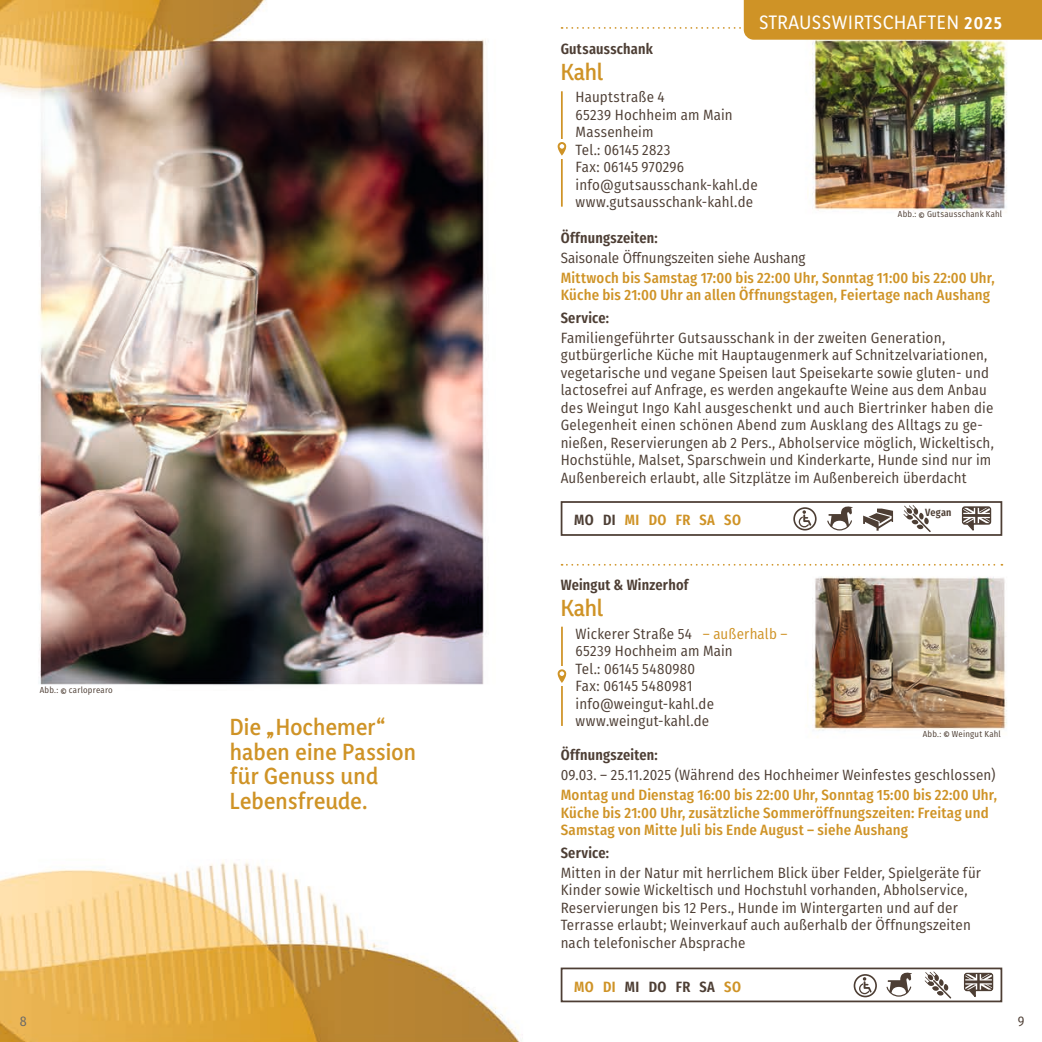
<style>
.page{position:relative;width:1042px;height:1042px;background:#fff}
.page>*{position:absolute;margin:0;border:0;box-sizing:border-box;transform-origin:0 0}
.t1{font:200 21px/24.5px "Yaldevi";letter-spacing:.015em;color:#cf9326}
.t2{font:200 17.5px "Yaldevi";letter-spacing:.04em;color:#fff}
.t3{font:14.88px/17.5px "Fira Sans Condensed";letter-spacing:.01em;color:#4d3e34}
.t4{font:500 14.88px/17.5px "Fira Sans Condensed";letter-spacing:.015em;color:#cf9326}
.t5{font:600 14.88px "Fira Sans Condensed";letter-spacing:.015em;color:#4d3e34}
.t6{font:600 14.88px "Fira Sans Condensed";letter-spacing:.025em;color:#cf9326}
.t7{font:14px "Fira Sans Condensed";color:#686868}
.t8{font:14px "Fira Sans Condensed";color:#4d3e34}
.t9{font:600 10.5px "Fira Sans Condensed";letter-spacing:.025em;color:#4d3e34}
.t10{font:8.75px "Fira Sans Condensed";letter-spacing:.025em;color:#4d3e34}
.s1{font-weight:500}
.s2{color:#4d3e34}
.s3{color:#cf9326}
</style>
<div class="page">
<img style="left:0;top:0;width:1007px;height:1042px">
<hr style="left:561px;top:91px;width:2px;height:116px;background:#cf9326">
<div style="left:521px;top:139px;width:54px;height:20px;background:#fff"></div>
<svg style="left:557px;top:142px;width:9px;height:14px"></svg>
<hr style="left:561px;top:627px;width:2px;height:99px;background:#cf9326">
<div style="left:521px;top:666px;width:54px;height:20px;background:#fff"></div>
<svg style="left:557px;top:669px;width:9px;height:14px"></svg>
<svg style="left:561px;top:564px;width:441px;height:2px"></svg>
<div style="left:561px;top:229px;width:441px;height:253px;background:#fff"></div>
<div style="left:561px;top:967px;width:441px;height:35px;border:2px solid #4d3e34"></div>
<div style="left:561px;top:501px;width:441px;height:35px;border:2px solid #4d3e34"></div>
<svg style="left:886px;top:972px;width:26px;height:24px"></svg>
<svg style="left:961px;top:506px;width:30px;height:25px"></svg>
<svg style="left:827px;top:506px;width:26px;height:24px"></svg>
<svg style="left:863px;top:508px;width:30px;height:23px"></svg>
<svg style="left:963px;top:972px;width:30px;height:25px"></svg>
<svg style="left:924px;top:971px;width:27px;height:27px"></svg>
<svg style="left:903px;top:505px;width:28px;height:27px"></svg>
<svg style="left:799px;top:510px;width:12px;height:17px"></svg>
<div style="left:793px;top:507px;width:23px;height:23px;border:2px solid #4d3e34;border-radius:50%"></div>
<svg style="left:859px;top:977px;width:12px;height:17px"></svg>
<div style="left:853px;top:974px;width:24px;height:23px;border:2px solid #4d3e34;border-radius:50%"></div>
<svg style="left:561px;top:0;width:481px;height:40px"></svg>
<p class="t2" style="left:759px;top:10px;width:244px">STRAUSSWIRTSCHAFTEN 2025</p>
<p class="t5" style="left:561px;top:35px;width:94px">Gutsausschank</p>
<h1 class="t1" style="left:561px;top:59px;width:44px">Kahl</h1>
<p class="t3" style="left:575px;top:88px;width:184px">Hauptstraße 4<br>65239 Hochheim am Main<br>Massenheim<br>Tel.: 06145 2823<br>Fax: 06145 970296 info@gutsausschank-kahl.de www.gutsausschank-kahl.de</p>
<p class="t5" style="left:561px;top:224px;width:98px">Öffnungszeiten:</p>
<p class="t3" style="left:561px;top:248px;width:246px">Saisonale Öffnungszeiten siehe Aushang</p>
<p class="t4" style="left:561px;top:268px;width:436px">Mittwoch bis Samstag 17:00 bis 22:00 Uhr, Sonntag 11:00 bis 22:00 Uhr,<br>Küche bis 21:00 Uhr an allen Öffnungstagen, Feiertage nach Aushang</p>
<p class="t5" style="left:561px;top:304px;width:50px">Service:</p>
<p class="t3" style="left:561px;top:328px;width:435px">Familiengeführter Gutsausschank in der zweiten Generation, gutbürgerliche Küche mit Hauptaugenmerk auf Schnitzelvariationen, vegetarische und vegane Speisen laut Speisekarte sowie gluten- und lactosefrei auf Anfrage, es werden angekaufte Weine aus dem Anbau des Weingut Ingo Kahl ausgeschenkt und auch Biertrinker haben die Gelegenheit einen schönen Abend zum Ausklang des Alltags zu ge&shy;nießen, Reservierungen ab 2 Pers., Abholservice möglich, Wickeltisch, Hochstühle, Malset, Sparschwein und Kinderkarte, Hunde sind nur im Außenbereich erlaubt, alle Sitzplätze im Außenbereich überdacht</p>
<p class="t10" style="left:898px;top:208px;width:106px">Abb.: <span class="s1">©</span> Gutsausschank Kahl</p>
<p class="t10" style="left:40px;top:683px;width:75px">Abb.: <span class="s1">©</span> carloprearo</p>
<h1 class="t1" style="left:230px;top:715px;width:188px">Die „Hochemer“ haben eine Passion für Genuss und<br>Lebensfreude.</h1>
<p class="t6" style="left:574px;top:507px;width:168px"><span class="s2">MO DI</span> MI DO FR SA SO</p>
<p class="t5" style="left:561px;top:572px;width:129px">Weingut &amp; Winzerhof</p>
<h1 class="t1" style="left:561px;top:596px;width:44px">Kahl</h1>
<p class="t3" style="left:575px;top:624px;width:213px">Wickerer Straße 54 <span class="s3">– außerhalb –<br></span>65239 Hochheim am Main<br>Tel.: 06145 5480980<br>Fax: 06145 5480981 info@weingut-kahl.de www.weingut-kahl.de</p>
<p class="t9" style="left:925px;top:503px;width:28px">Vegan</p>
<p class="t10" style="left:922px;top:727px;width:80px">Abb.: <span class="s1">©</span> Weingut Kahl</p>
<p class="t5" style="left:561px;top:741px;width:98px">Öffnungszeiten:</p>
<p class="t3" style="left:561px;top:766px;width:436px">09.03. – 25.11.2025 (Während des Hochheimer Weinfestes geschlossen)</p>
<p class="t4" style="left:561px;top:785px;width:438px">Montag und Dienstag 16:00 bis 22:00 Uhr, Sonntag 15:00 bis 22:00 Uhr,<br>Küche bis 21:00 Uhr, zusätzliche Sommeröffnungszeiten: Freitag und<br>Samstag von Mitte Juli bis Ende August – siehe Aushang</p>
<p class="t5" style="left:561px;top:839px;width:50px">Service:</p>
<p class="t3" style="left:561px;top:863px;width:422px">Mitten in der Natur mit herrlichem Blick über Felder, Spielgeräte für Kinder sowie Wickeltisch und Hochstuhl vorhanden, Abholservice, Reservierungen bis 12 Pers., Hunde im Wintergarten und auf der Terrasse erlaubt; Weinverkauf auch außerhalb der Öffnungszeiten nach telefonischer Absprache</p>
<p class="t5" style="left:574px;top:973px;width:168px"><span class="s3">MO DI</span> MI DO FR SA <span class="s3">SO</span></p>
<p class="t7" style="left:20px;top:1010px;width:8px">8</p>
<p class="t8" style="left:1017px;top:1010px;width:8px">9</p>
</div>
